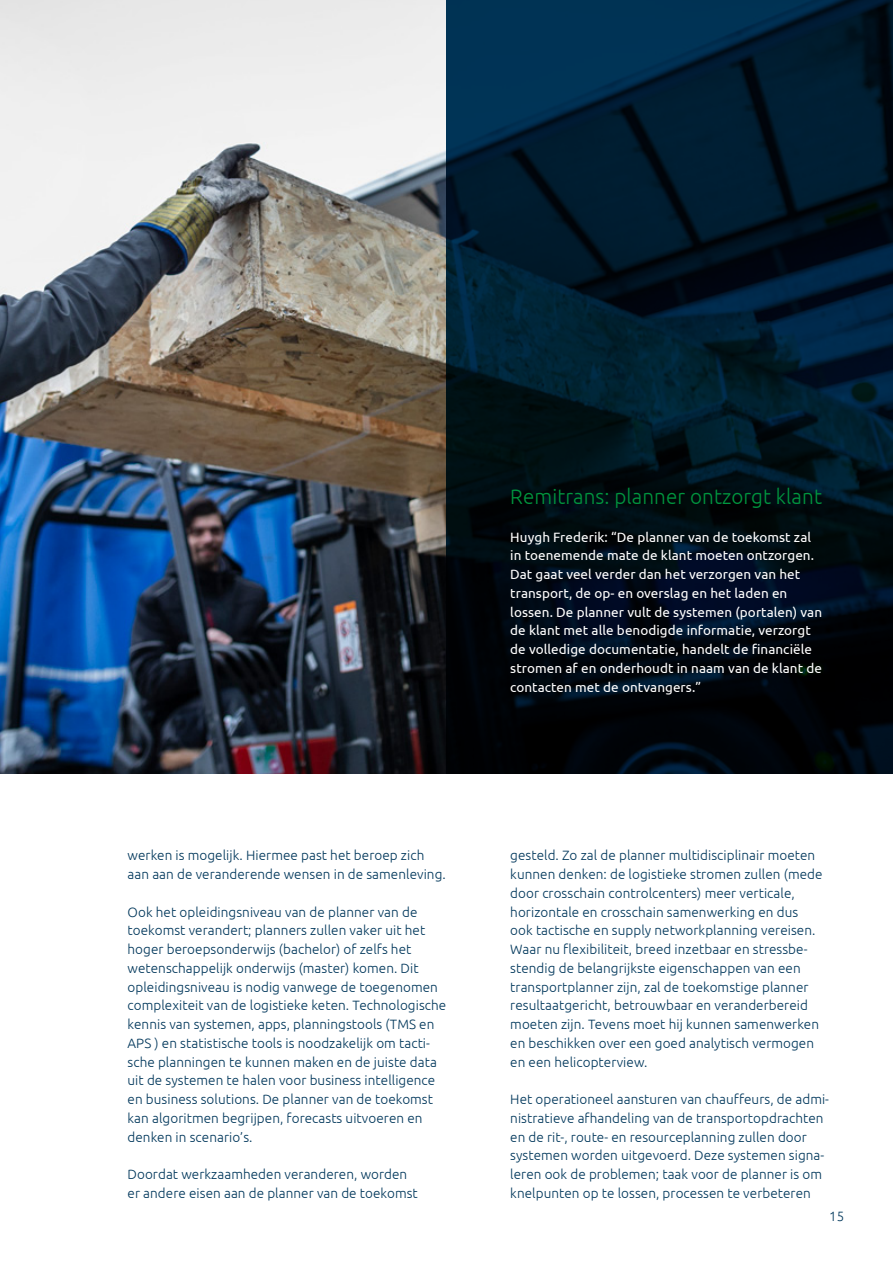
<style>
.page{position:relative;width:893px;height:1263px;background:#fff}
.page>*{position:absolute;margin:0;border:0;box-sizing:border-box;transform-origin:0 0}
.Body_17{font:300 21px "Ubuntu";letter-spacing:.005em;color:#00963f}
.Body_17-2{font:300 13.5px/18.8px "Ubuntu";letter-spacing:.005em;color:#00375b}
.Body_17-3{font:13.5px/18.8px "Ubuntu";letter-spacing:.005em;color:#fff}
</style>
<div class="page">
<img style="left:0;top:0;width:446px;height:774px">
<svg style="left:446px;top:0;width:447px;height:774px;background:#001523"></svg>
<p class="Body_17-2" style="left:128px;top:846px;width:320px">werken is mogelijk. Hiermee past het beroep zich aan aan de veranderende wensen in de samenleving.</p>
<p class="Body_17-2" style="left:128px;top:902px;width:320px">Ook het opleidingsniveau van de planner van de toekomst verandert; planners zullen vaker uit het hoger beroepsonderwijs (bachelor) of zelfs het wetenschappelijk onderwijs (master) komen. Dit opleidingsniveau is nodig vanwege de toegenomen complexiteit van de logistieke keten. Technologische kennis van systemen, apps, planningstools (TMS en APS ) en statistische tools is noodzakelijk om tacti&shy;sche planningen te kunnen maken en de juiste data uit de systemen te halen voor business intelligence en business solutions. De planner van de toekomst kan algoritmen begrijpen, forecasts uitvoeren en denken in scenario’s.</p>
<p class="Body_17-2" style="left:128px;top:1164px;width:292px">Doordat werkzaamheden veranderen, worden er andere eisen aan de planner van de toekomst</p>
<p class="Body_17" style="left:510px;top:484px;width:313px">Remitrans: planner ontzorgt klant</p>
<p class="Body_17-3" style="left:510px;top:527px;width:313px">Huygh Frederik: “De planner van de toekomst zal in toenemende mate de klant moeten ontzorgen.<br>Dat gaat veel verder dan het verzorgen van het transport, de op- en overslag en het laden en lossen. De planner vult de systemen (portalen) van de klant met alle benodigde informatie, verzorgt de volledige documentatie, handelt de financiële stromen af en onderhoudt in naam van de klant de contacten met de ontvangers.”</p>
<p class="Body_17-2" style="left:510px;top:846px;width:314px">gesteld. Zo zal de planner multidisciplinair moeten kunnen denken: de logistieke stromen zullen (mede door crosschain controlcenters) meer verticale, horizontale en crosschain samenwerking en dus ook tactische en supply networkplanning vereisen.<br>Waar nu flexibiliteit, breed inzetbaar en stressbe&shy;stendig de belangrijkste eigenschappen van een transportplanner zijn, zal de toekomstige planner resultaatgericht, betrouwbaar en veranderbereid moeten zijn. Tevens moet hij kunnen samenwerken en beschikken over een goed analytisch vermogen en een helicopterview.</p>
<p class="Body_17-2" style="left:510px;top:1089px;width:320px">Het operationeel aansturen van chauffeurs, de admi&shy;nistratieve afhandeling van de transportopdrachten en de rit-, route- en resourceplanning zullen door systemen worden uitgevoerd. Deze systemen signa&shy;leren ook de problemen; taak voor de planner is om knelpunten op te lossen, processen te verbeteren</p>
<p class="Body_17-2" style="left:829px;top:1206px;width:16px">15</p>
</div>
